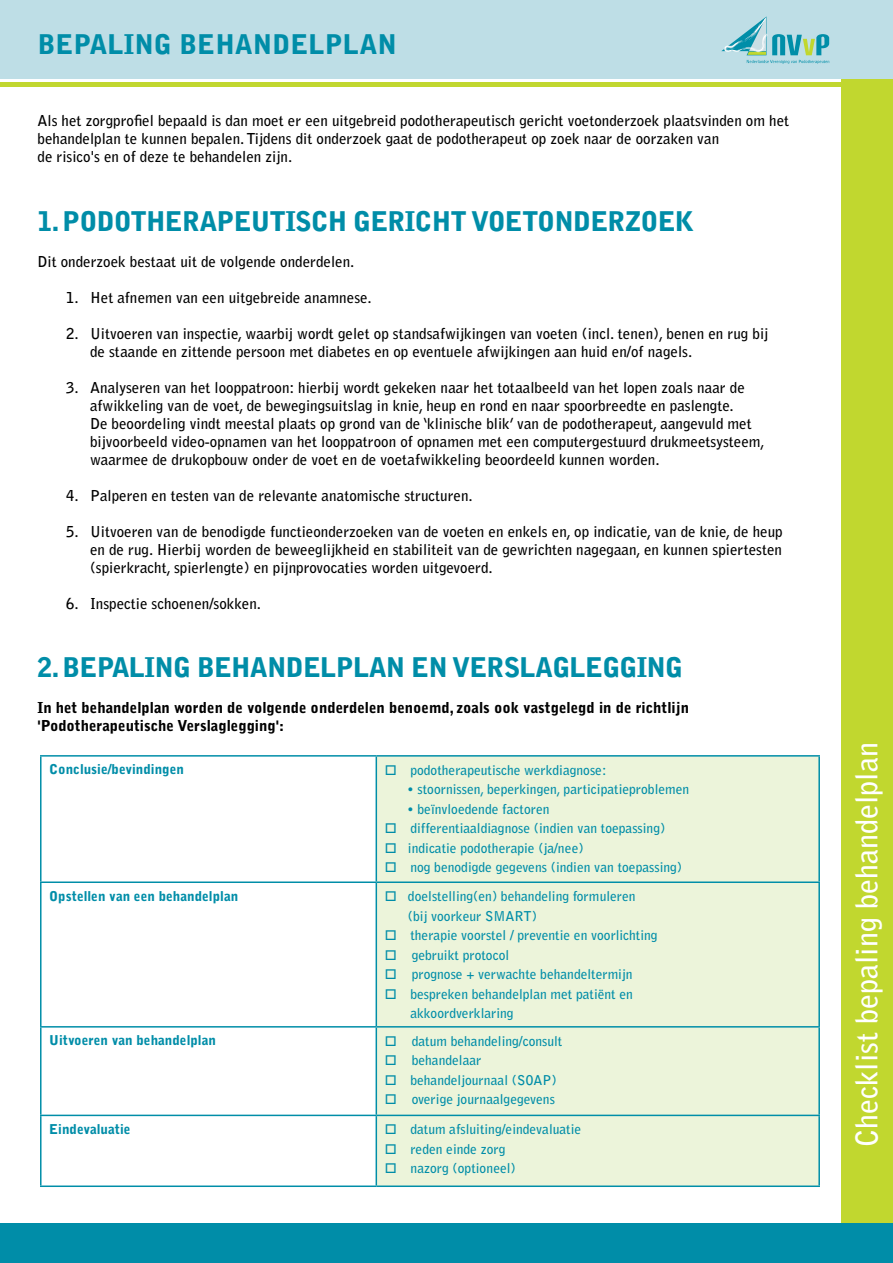
<style>
.page{position:relative;width:893px;height:1263px;background:#fff}
.page>*{position:absolute;margin:0;border:0;box-sizing:border-box;transform-origin:0 0}
.t1{font:700 30px "Bell Gothic Std";color:#fff}
.t2{font:900 27px "Bell Gothic Std";letter-spacing:-.03em;color:#008da8}
.t3{font:900 27px "Bell Gothic Std";color:#008da8}
.t4{font:700 15px/18px "Bell Gothic Std";color:#000}
.t5{font:900 15px/18px "Bell Gothic Std";color:#000}
.t6{font:700 13.5px/19.5px "Bell Gothic Std";color:#008da8}
.t7{font:900 13.5px "Bell Gothic Std";color:#008da8}
</style>
<div class="page">
<div style="left:841px;top:0;width:52px;height:1238px;background:#c1d72f"></div>
<div style="left:0;top:1223px;width:893px;height:40px;background:#008da8"></div>
<div style="left:0;top:0;width:893px;height:79px;background:#bedee6"></div>
<div style="left:0;top:82px;width:893px;height:5px;background:#c1d72f"></div>
<div style="left:377px;top:757px;width:441px;height:428px;background:#ecf4da"></div>
<hr style="left:40px;top:755px;width:336px;height:2px;background:#008ea8">
<hr style="left:40px;top:757px;width:2px;height:124px;background:#008ea8">
<hr style="left:376px;top:755px;width:444px;height:2px;background:#008ea8">
<hr style="left:376px;top:757px;width:1px;height:124px;background:#008ea8">
<hr style="left:818px;top:757px;width:2px;height:124px;background:#008ea8">
<hr style="left:40px;top:881px;width:336px;height:2px;background:#008ea8">
<hr style="left:40px;top:883px;width:2px;height:143px;background:#008ea8">
<hr style="left:376px;top:881px;width:444px;height:2px;background:#008ea8">
<hr style="left:376px;top:883px;width:1px;height:143px;background:#008ea8">
<hr style="left:818px;top:883px;width:2px;height:143px;background:#008ea8">
<hr style="left:40px;top:1026px;width:336px;height:1px;background:#008ea8">
<hr style="left:40px;top:1027px;width:2px;height:88px;background:#008ea8">
<hr style="left:376px;top:1026px;width:444px;height:1px;background:#008ea8">
<hr style="left:376px;top:1027px;width:1px;height:88px;background:#008ea8">
<hr style="left:818px;top:1027px;width:2px;height:88px;background:#008ea8">
<hr style="left:40px;top:1115px;width:336px;height:1px;background:#008ea8">
<hr style="left:40px;top:1116px;width:2px;height:69px;background:#008ea8">
<hr style="left:376px;top:1115px;width:444px;height:1px;background:#008ea8">
<hr style="left:376px;top:1116px;width:1px;height:69px;background:#008ea8">
<hr style="left:818px;top:1116px;width:2px;height:69px;background:#008ea8">
<hr style="left:40px;top:1185px;width:336px;height:2px;background:#008ea8">
<hr style="left:376px;top:1185px;width:444px;height:2px;background:#008ea8">
<svg style="left:721px;top:17px;width:108px;height:47px"></svg>
<h2 class="t3" style="left:38px;top:29px;width:361px">BEPALING BEHANDELPLAN</h2>
<p class="t4" style="left:38px;top:112px;width:753px">Als het zorgprofiel bepaald is dan moet er een uitgebreid podotherapeutisch gericht voetonderzoek plaatsvinden om het behandelplan te kunnen bepalen. Tijdens dit onderzoek gaat de podotherapeut op zoek naar de oorzaken van<br>de risico's en of deze te behandelen zijn.</p>
<h2 class="t2" style="left:38px;top:205px;width:658px">1. PODOTHERAPEUTISCH GERICHT VOETONDERZOEK</h2>
<p class="t4" style="left:38px;top:252px;width:318px">Dit onderzoek bestaat uit de volgende onderdelen.</p>
<p class="t4" style="left:66px;top:288px;width:307px">1. Het afnemen van een uitgebreide anamnese.</p>
<p class="t4" style="left:90px;top:324px;width:680px;text-indent:-24px">2. Uitvoeren van inspectie, waarbij wordt gelet op standsafwijkingen van voeten (incl. tenen), benen en rug bij de staande en zittende persoon met diabetes en op eventuele afwijkingen aan huid en/of nagels.</p>
<p class="t4" style="left:90px;top:378px;width:676px;text-indent:-24px">3. Analyseren van het looppatroon: hierbij wordt gekeken naar het totaalbeeld van het lopen zoals naar de afwikkeling van de voet, de bewegingsuitslag in knie, heup en rond en naar spoorbreedte en paslengte.<br>De beoordeling vindt meestal plaats op grond van de ‘klinische blik’ van de podotherapeut, aangevuld met bijvoorbeeld video-opnamen van het looppatroon of opnamen met een computergestuurd drukmeetsysteem, waarmee de drukopbouw onder de voet en de voetafwikkeling beoordeeld kunnen worden.</p>
<p class="t4" style="left:66px;top:486px;width:408px">4. Palperen en testen van de relevante anatomische structuren.</p>
<p class="t4" style="left:90px;top:522px;width:694px;text-align:justify;text-indent:-24px">5. Uitvoeren van de benodigde functieonderzoeken van de voeten en enkels en, op indicatie, van de knie, de heup en de rug. Hierbij worden de beweeglijkheid en stabiliteit van de gewrichten nagegaan, en kunnen spiertesten (spierkracht, spierlengte) en pijnprovocaties worden uitgevoerd.</p>
<p class="t4" style="left:66px;top:594px;width:197px">6. Inspectie schoenen/sokken.</p>
<h2 class="t2" style="left:38px;top:652px;width:647px">2. BEPALING BEHANDELPLAN EN VERSLAGLEGGING</h2>
<p class="t5" style="left:38px;top:699px;width:653px">In het behandelplan worden de volgende onderdelen benoemd, zoals ook vastgelegd in de richtlijn 'Podotherapeutische Verslaglegging':</p>
<p class="t7" style="left:49px;top:762px;width:136px">Conclusie/bevindingen</p>
<p class="t6" style="left:385px;top:760px;width:223px">□ podotherapeutische werkdiagnose:</p>
<p class="t6" style="left:407px;top:780px;width:284px">• stoornissen, beperkingen, participatieproblemen</p>
<p class="t6" style="left:407px;top:799px;width:144px">• beïnvloedende factoren</p>
<p class="t6" style="left:385px;top:819px;width:282px">□ differentiaaldiagnose (indien van toepassing)</p>
<p class="t6" style="left:385px;top:838px;width:200px">□ indicatie podotherapie (ja/nee)</p>
<p class="t6" style="left:385px;top:858px;width:299px">□ nog benodigde gegevens (indien van toepassing)</p>
<p class="t7" style="left:49px;top:888px;width:190px">Opstellen van een behandelplan</p>
<p class="t6" style="left:408px;top:886px;width:229px;text-indent:-23px">□ doelstelling(en) behandeling formuleren (bij voorkeur SMART)</p>
<p class="t6" style="left:385px;top:925px;width:274px">□ therapie voorstel / preventie en voorlichting</p>
<p class="t6" style="left:385px;top:945px;width:126px">□ gebruikt protocol</p>
<p class="t6" style="left:385px;top:964px;width:249px">□ prognose + verwachte behandeltermijn</p>
<p class="t6" style="left:410px;top:984px;width:224px;text-indent:-26px">□ bespreken behandelplan met patiënt en akkoordverklaring</p>
<p class="t7" style="left:49px;top:1033px;width:168px">Uitvoeren van behandelplan</p>
<p class="t6" style="left:385px;top:1031px;width:179px">□ datum behandeling/consult</p>
<p class="t6" style="left:385px;top:1050px;width:98px">□ behandelaar</p>
<p class="t6" style="left:385px;top:1070px;width:174px">□ behandeljournaal (SOAP)</p>
<p class="t6" style="left:385px;top:1089px;width:172px">□ overige journaalgegevens</p>
<p class="t7" style="left:49px;top:1121px;width:83px">Eindevaluatie</p>
<p class="t6" style="left:385px;top:1119px;width:198px">□ datum afsluiting/eindevaluatie</p>
<p class="t6" style="left:385px;top:1139px;width:122px">□ reden einde zorg</p>
<p class="t6" style="left:385px;top:1158px;width:133px">□ nazorg (optioneel)</p>
<h1 class="t1" style="left:848px;top:1147px;width:406px;rotate:-90deg">Checklist bepaling behandelplan</h1>
</div>
